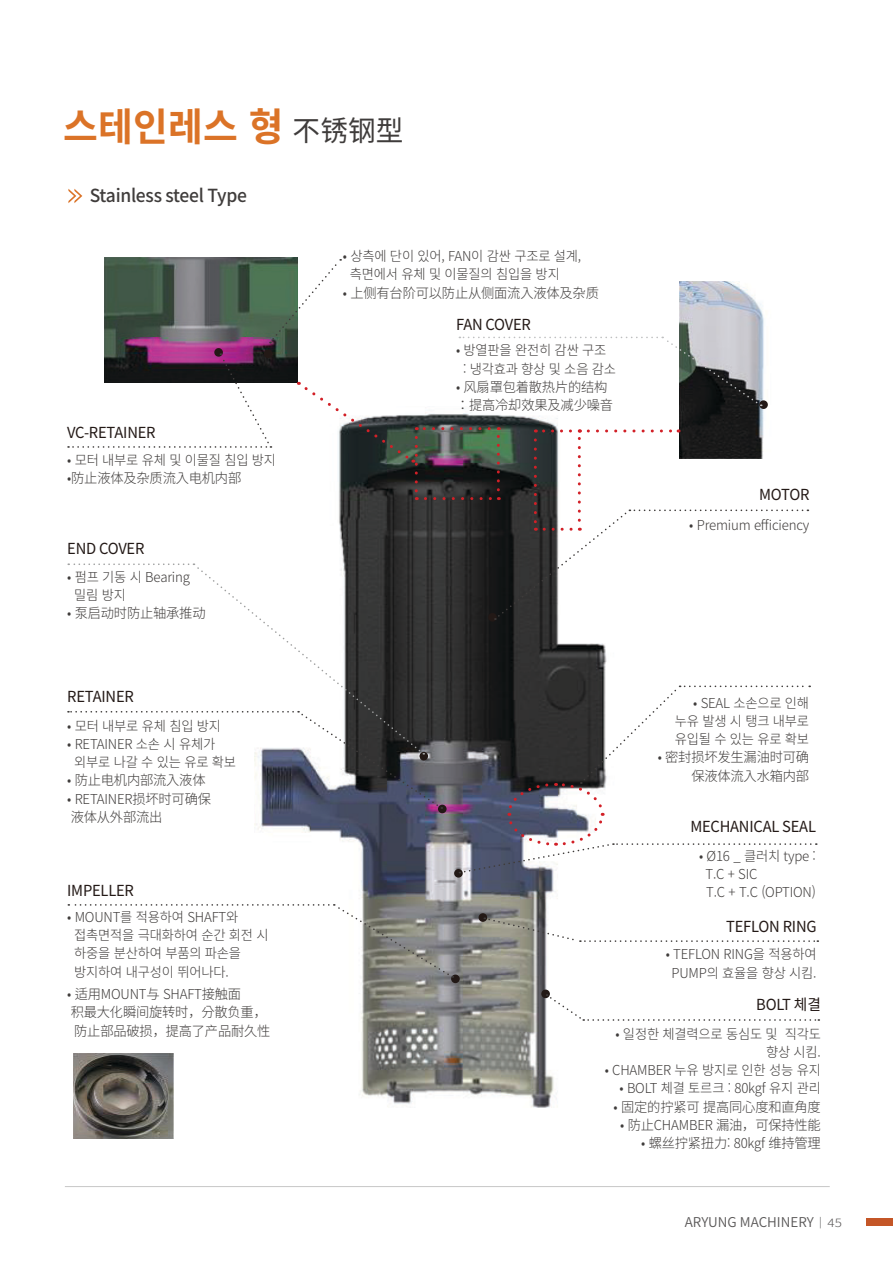
<style>
.page{position:relative;width:893px;height:1263px;background:#fff}
.page>*{position:absolute;margin:0;border:0;box-sizing:border-box;transform-origin:0 0}
.t1{font:700 39px "Noto Sans CJ Kjp";letter-spacing:.005em;color:#db7327}
.t2{font:500 18px "Noto Sans CJ Kkr";letter-spacing:-.015em;color:#3f3c3b}
.t3{font:15.15px "Noto Sans CJ Kkr";letter-spacing:-.015em;color:#231916}
.t4{font:300 13.65px/18.3px "Noto Sans CJ Kjp";letter-spacing:-.015em;color:#3f3c3b}
.t5{font:600 13.5px "Noto Sans CJ Kjp";color:#5a5858}
.s1{font-weight:400;font-size:28.5px;color:#3f3c3b}
.s2{font-weight:300;font-size:11.55px}
</style>
<div class="page">
<div style="left:866px;top:1219px;width:27px;height:7px;background:#c45627"></div>
<hr style="left:65px;top:1186px;width:765px;height:1px;background:#cacaca">
<img style="left:360px;top:874px;width:197px;height:234px">
<div style="left:454px;top:869px;width:9px;height:9px;background:#231916;border-radius:50%"></div>
<div style="left:479px;top:913px;width:8px;height:9px;background:#231916;border-radius:50%"></div>
<div style="left:541px;top:989px;width:9px;height:9px;background:#231916;border-radius:50%"></div>
<svg style="left:68px;top:189px;width:14px;height:14px"></svg>
<svg style="left:547px;top:994px;width:272px;height:27px"></svg>
<div style="left:451px;top:974px;width:9px;height:9px;background:#231916;border-radius:50%"></div>
<svg style="left:68px;top:904px;width:385px;height:74px"></svg>
<svg style="left:484px;top:917px;width:334px;height:25px"></svg>
<img style="left:73px;top:1054px;width:100px;height:85px">
<svg style="left:68px;top:259px;width:749px;height:615px"></svg>
<h1 class="t1" style="left:63px;top:105px;width:342px">스테인레스 형 <span class="s1">不锈钢型</span></h1>
<h2 class="t2" style="left:90px;top:185px;width:159px">Stainless steel Type</h2>
<p class="t3" style="left:67px;top:423px;width:90px">VC-RETAINER</p>
<p class="t4" style="left:67px;top:451px;width:210px">• 모터 내부로 유체 및 이물질 침입 방지</p>
<p class="t4" style="left:67px;top:469px;width:176px">•防止液体及杂质流入电机内部</p>
<p class="t3" style="left:67px;top:540px;width:79px">END COVER</p>
<p class="t4" style="left:74px;top:568px;width:117px;text-indent:-7px">• 펌프 기동 시 Bearing 밀림 방지</p>
<p class="t4" style="left:67px;top:604px;width:140px">• 泵启动时防止轴承推动</p>
<p class="t3" style="left:67px;top:688px;width:68px">RETAINER</p>
<p class="t4" style="left:67px;top:717px;width:155px">• 모터 내부로 유체 침입 방지</p>
<p class="t4" style="left:74px;top:735px;width:163px;text-indent:-7px">• RETAINER 소손 시 유체가 외부로 나갈 수 있는 유로 확보</p>
<p class="t4" style="left:67px;top:771px;width:140px">• 防止电机内部流入液体</p>
<p class="t4" style="left:67px;top:790px;width:145px">• RETAINER损坏时可确保液体从外部流出</p>
<p class="t3" style="left:67px;top:881px;width:68px">IMPELLER</p>
<p class="t4" style="left:74px;top:908px;width:196px;text-indent:-7px">• MOUNT를 적용하여 SHAFT와 접촉면적을 극대화하여 순간 회전 시 하중을 분산하여 부품의 파손을 방지하여 내구성이 뛰어나다.</p>
<p class="t4" style="left:67px;top:985px;width:205px">• 适用MOUNT与 SHAFT接触面<br>积最大化瞬间旋转时，分散负重，防止部品破损，提高了产品耐久性</p>
<p class="t4" style="left:350px;top:247px;width:233px;text-indent:-7px">• 상측에 단이 있어, FAN이 감싼 구조로 설계, 측면에서 유체 및 이물질의 침입을 방지</p>
<p class="t4" style="left:343px;top:284px;width:258px">• 上侧有台阶可以防止从侧面流入液体及杂质</p>
<p class="t3" style="left:456px;top:316px;width:76px">FAN COVER</p>
<p class="t4" style="left:463px;top:342px;width:154px;text-indent:-7px">• 방열판을 완전히 감싼 구조<br>: 냉각효과 향상 및 소음 감소</p>
<p class="t4" style="left:456px;top:378px;width:159px">• 风扇罩包着散热片的结构：提高冷却效果及减少噪音</p>
<p class="t3" style="left:759px;top:486px;width:52px">MOTOR</p>
<p class="t4" style="left:689px;top:516px;width:122px">• Premium efficiency</p>
<p class="t4" style="left:675px;top:694px;width:136px;text-align:justify;text-indent:18px">• SEAL 소손으로 인해 누유 발생 시 탱크 내부로 유입될 수 있는 유로 확보</p>
<p class="t4" style="left:658px;top:748px;width:153px;text-align:right">• 密封损坏发生漏油时可确保液体流入水箱内部</p>
<p class="t3" style="left:690px;top:817px;width:127px">MECHANICAL SEAL</p>
<p class="t4" style="left:705px;top:847px;width:112px;text-indent:-6px">• Ø16 _ 클러치 type :<br>T.C + SIC<br>T.C + T.C (OPTION)</p>
<p class="t3" style="left:726px;top:918px;width:92px">TEFLON RING</p>
<p class="t4" style="left:666px;top:945px;width:152px;text-align:center">• TEFLON RING을 적용하여<br>PUMP의 효율을 향상 시킴.</p>
<p class="t3" style="left:756px;top:996px;width:66px">BOLT 체결</p>
<p class="t4" style="left:615px;top:1025px;width:207px;text-align:right">• 일정한 체결력으로 동심도 및 직각도 향상 시킴.</p>
<p class="t4" style="left:605px;top:1061px;width:218px">• CHAMBER 누유 방지로 인한 성능 유지</p>
<p class="t4" style="left:619px;top:1079px;width:203px">• BOLT 체결 토르크 : 80kgf 유지 관리</p>
<p class="t4" style="left:614px;top:1098px;width:209px">• 固定的拧紧可 提高同心度和直角度</p>
<p class="t4" style="left:620px;top:1116px;width:202px">• 防止CHAMBER 漏油，可保持性能</p>
<p class="t4" style="left:641px;top:1134px;width:181px">• 螺丝拧紧扭力: 80kgf 维持管理</p>
<p class="t5" style="left:685px;top:1215px;width:159px">ARYUNG MACHINERY<span class="s2">｜45</span></p>
</div>
